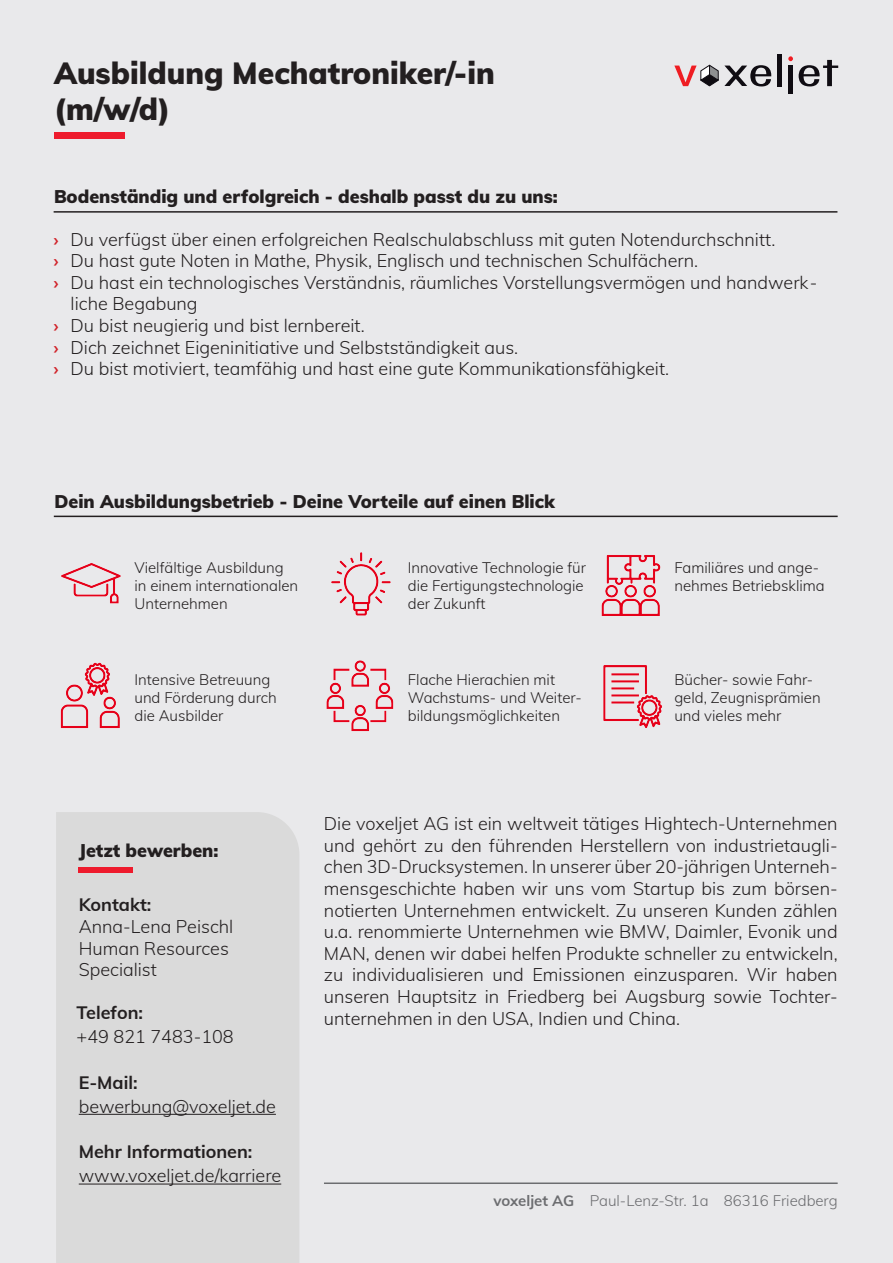
<style>
.page{position:relative;width:893px;height:1263px;background:#e9e9eb}
.page>*{position:absolute;margin:0;border:0;box-sizing:border-box;transform-origin:0 0}
.t1{font:900 30px/36px "Muli";color:#231f20}
.t2{font:300 18px/21.6px "Muli";color:#231f20}
.t3{font:900 18px "Muli";color:#231f20}
.t4{font:700 18px "Muli";color:#231f20}
.t5{font:300 15px/18px "Muli";color:#231f20}
.t6{font:300 15px "Muli";color:#6c6d70}
.s1{font-weight:700;color:#d1232a}
.s2{font-weight:700}
</style>
<div class="page">
<div style="left:777px;top:54px;width:5px;height:32px;background:#0f0c12"></div>
<svg style="left:799px;top:60px;width:39px;height:26px"></svg>
<div style="left:788px;top:65px;width:5px;height:29px;background:#0f0c12"></div>
<svg style="left:788px;top:56px;width:5px;height:5px"></svg>
<svg style="left:724px;top:65px;width:47px;height:21px"></svg>
<svg style="left:674px;top:65px;width:44px;height:21px"></svg>
<div style="left:55px;top:133px;width:70px;height:6px;background:#ee1b2d"></div>
<img style="left:603px;top:665px;width:59px;height:63px">
<img style="left:60px;top:662px;width:60px;height:66px">
<img style="left:331px;top:552px;width:60px;height:64px">
<img style="left:326px;top:660px;width:68px;height:72px">
<img style="left:601px;top:555px;width:60px;height:61px">
<img style="left:61px;top:563px;width:60px;height:41px">
<hr style="left:54px;top:211px;width:783px;height:2px;background:#231f20">
<hr style="left:54px;top:516px;width:784px;height:1px;background:#231f20">
<div style="left:56px;top:812px;width:243px;height:451px;background:#dadada"></div>
<hr style="left:79px;top:1114px;width:197px;height:1px;background:#231f20">
<hr style="left:79px;top:1183px;width:202px;height:1px;background:#231f20">
<div style="left:79px;top:867px;width:54px;height:6px;background:#ee1b2d"></div>
<hr style="left:324px;top:1182px;width:514px;height:2px;background:#6c6d70">
<p class="t1" style="left:54px;top:54px;width:442px">Ausbildung Mechatroniker/-in (m/w/d)</p>
<p class="t3" style="left:54px;top:183px;width:505px">Bodenständig und erfolgreich - deshalb passt du zu uns:</p>
<p class="t2" style="left:54px;top:227px;width:723px"><span class="s1">›</span> Du verfügst über einen erfolgreichen Realschulabschluss mit guten Notendurchschnitt.</p>
<p class="t2" style="left:54px;top:249px;width:646px"><span class="s1">›</span> Du hast gute Noten in Mathe, Physik, Englisch und technischen Schulfächern.</p>
<p class="t2" style="left:71px;top:271px;width:748px;text-indent:-17px"><span class="s1">›</span> Du hast ein technologisches Verständnis, räumliches Vorstellungsvermögen und handwerk&shy;liche Begabung</p>
<p class="t2" style="left:54px;top:314px;width:313px"><span class="s1">›</span> Du bist neugierig und bist lernbereit.</p>
<p class="t2" style="left:54px;top:335px;width:466px"><span class="s1">›</span> Dich zeichnet Eigeninitiative und Selbstständigkeit aus.</p>
<p class="t2" style="left:54px;top:357px;width:617px"><span class="s1">›</span> Du bist motiviert, teamfähig und hast eine gute Kommunikationsfähigkeit.</p>
<p class="t3" style="left:54px;top:488px;width:502px">Dein Ausbildungsbetrieb - Deine Vorteile auf einen Blick</p>
<p class="t5" style="left:134px;top:558px;width:165px">Vielfältige Ausbildung in einem internationalen<br>Unternehmen</p>
<p class="t5" style="left:134px;top:670px;width:144px">Intensive Betreuung und Förderung durch die Ausbilder</p>
<p class="t5" style="left:408px;top:558px;width:180px">Innovative Technologie für die Fertigungstechnologie der Zukunft</p>
<p class="t5" style="left:408px;top:670px;width:175px">Flache Hierachien mit<br>Wachstums- und Weiter&shy;bildungsmöglichkeiten</p>
<p class="t5" style="left:674px;top:558px;width:152px">Familiäres und ange&shy;nehmes Betriebsklima</p>
<p class="t5" style="left:674px;top:670px;width:148px">Bücher- sowie Fahr&shy;geld, Zeugnisprämien und vieles mehr</p>
<p class="t3" style="left:79px;top:837px;width:141px">Jetzt bewerben:</p>
<p class="t4" style="left:79px;top:892px;width:74px">Kontakt:</p>
<p class="t2" style="left:79px;top:915px;width:156px">Anna-Lena Peischl</p>
<p class="t2" style="left:79px;top:936px;width:152px">Human Resources</p>
<p class="t2" style="left:79px;top:958px;width:80px">Specialist</p>
<p class="t4" style="left:77px;top:999px;width:68px">Telefon:</p>
<p class="t2" style="left:77px;top:1025px;width:159px">+49 821 7483-108</p>
<p class="t4" style="left:79px;top:1069px;width:60px">E-Mail:</p>
<p class="t2" style="left:79px;top:1094px;width:199px">bewerbung@voxeljet.de</p>
<p class="t4" style="left:79px;top:1139px;width:175px">Mehr Informationen:</p>
<p class="t2" style="left:79px;top:1164px;width:204px">www.voxeljet.de/karriere</p>
<p class="t2" style="left:324px;top:812px;width:515px;text-align:justify">Die voxeljet AG ist ein weltweit tätiges Hightech-Unternehmen und gehört zu den führenden Herstellern von industrietaugli&shy;chen 3D-Drucksystemen. In unserer über 20-jährigen Unterneh&shy;mensgeschichte haben wir uns vom Startup bis zum börsen&shy;notierten Unternehmen entwickelt. Zu unseren Kunden zählen u.a. renommierte Unternehmen wie BMW, Daimler, Evonik und MAN, denen wir dabei helfen Produkte schneller zu entwickeln, zu individualisieren und Emissionen einzusparen. Wir haben unseren Hauptsitz in Friedberg bei Augsburg sowie Tochter&shy;unternehmen in den USA, Indien und China.</p>
<p class="t6" style="left:493px;top:1190px;width:346px"><span class="s2">voxeljet AG</span> Paul-Lenz-Str. 1a 86316 Friedberg</p>
</div>
